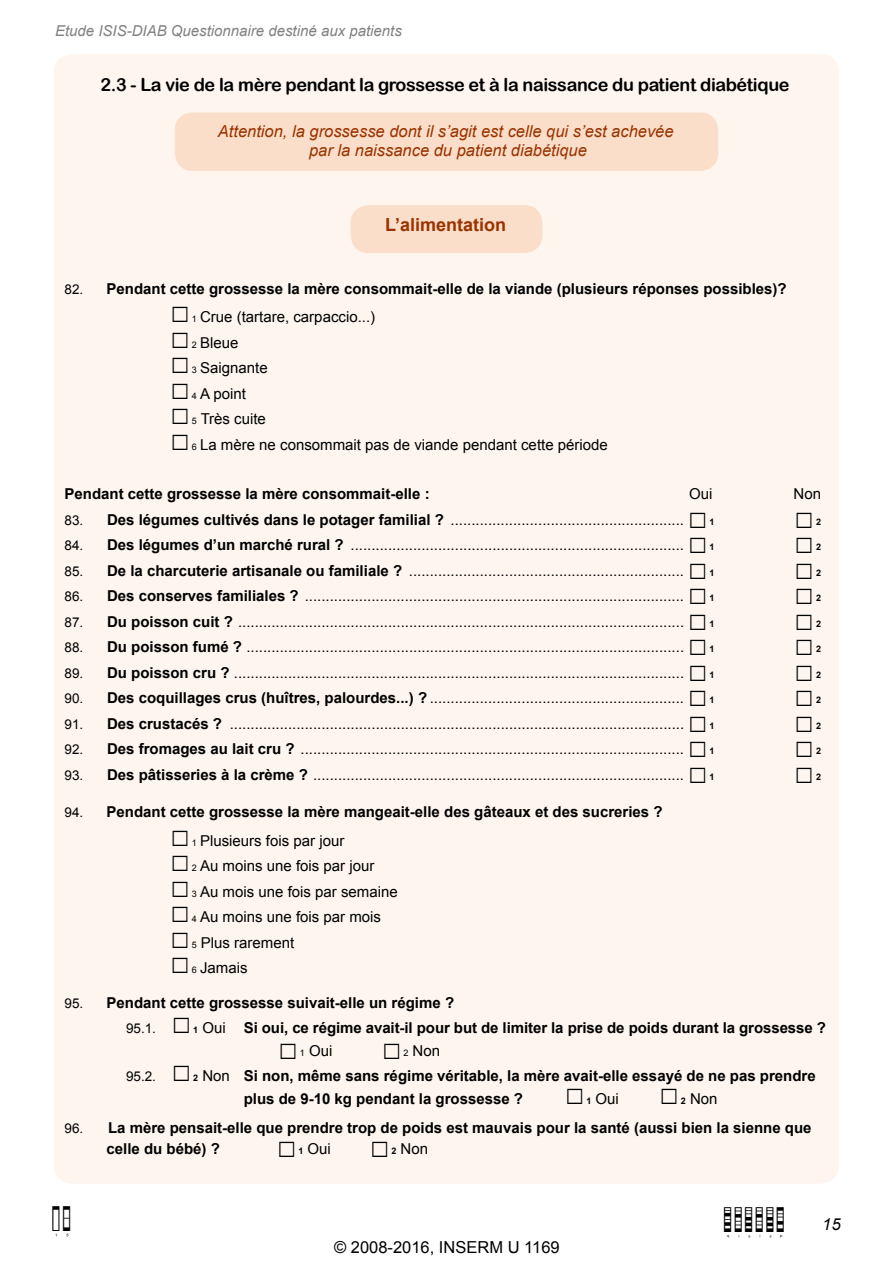
<style>
.page{position:relative;width:893px;height:1263px;background:#fff}
.page>*{position:absolute;margin:0;border:0;box-sizing:border-box;transform-origin:0 0}
.t1{font:27px "B18 Codes Barres NE";color:#000}
.t2{font:18px "Arial Rounded MT Bold";letter-spacing:-.02em;color:#000}
.t3{font:700 18px "Arial";color:#930}
.t4{font:italic 16.5px/19.8px "Arial";color:#930;text-align:center}
.t5{font:16.5px "Arial";color:#000}
.t6{font:italic 16.5px "Arial";color:#000}
.t7{font:15px "Arial";color:#000}
.t8{font:700 15px/23.1px "Arial";color:#000}
.t9{font:italic 15px "Arial";color:#000}
.t10{font:13.5px "Arial";color:#000}
.t11{font:700 9px "Arial";color:#000}
.s1{font-weight:400;font-size:13.5px}
.s2{font-size:9px}
.s3{font-size:13.5px}
.s4{font-weight:700}
.s5{font-weight:400}
.s6{font-weight:700;font-size:9px}
</style>
<div class="page">
<div style="left:54px;top:54px;width:785px;height:1130px;background:#fdf5ee;border-radius:18px"></div>
<div style="left:175px;top:112px;width:543px;height:59px;background:#fbdec9;border-radius:18px"></div>
<div style="left:351px;top:205px;width:191px;height:48px;background:#fbdec9;border-radius:18px"></div>
<p class="t9" style="left:55px;top:21px;width:348px">Etude ISIS-DIAB Questionnaire destiné aux patients</p>
<p class="t2" style="left:100px;top:74px;width:690px">2.3 - La vie de la mère pendant la grossesse et à la naissance du patient diabétique</p>
<p class="t4" style="left:218px;top:121px;width:457px">Attention, la grossesse dont il s’agit est celle qui s’est achevée par la naissance du patient diabétique</p>
<p class="t3" style="left:385px;top:213px;width:123px">L’alimentation</p>
<p class="t8" style="left:64px;top:277px;width:724px"><span class="s1">82.</span> Pendant cette grossesse la mère consommait-elle de la viande (plusieurs réponses possibles)?</p>
<p class="t7" style="left:192px;top:307px;width:185px"><span class="s2">1</span> Crue (tartare, carpaccio...)</p>
<p class="t7" style="left:192px;top:333px;width:48px"><span class="s2">2</span> Bleue</p>
<p class="t7" style="left:192px;top:358px;width:77px"><span class="s2">3</span> Saignante</p>
<p class="t7" style="left:192px;top:384px;width:56px"><span class="s2">4</span> A point</p>
<p class="t7" style="left:192px;top:409px;width:76px"><span class="s2">5</span> Très cuite</p>
<p class="t7" style="left:192px;top:435px;width:418px"><span class="s2">6</span> La mère ne consommait pas de viande pendant cette période</p>
<p class="t8" style="left:65px;top:483px;width:367px">Pendant cette grossesse la mère consommait-elle :</p>
<p class="t7" style="left:689px;top:484px;width:25px">Oui</p>
<p class="t7" style="left:793px;top:484px;width:29px">Non</p>
<p class="t7" style="left:64px;top:510px;width:647px"><span class="s3">83.</span> <span class="s4">Des légumes cultivés dans le potager familial ?</span> ........................................................ ☐</p>
<p class="t11" style="left:710px;top:516px;width:7px">1</p>
<p class="t11" style="left:816px;top:516px;width:7px">2</p>
<p class="t7" style="left:64px;top:535px;width:647px"><span class="s3">84.</span> <span class="s4">Des légumes d’un marché rural ?</span> ................................................................................ ☐</p>
<p class="t11" style="left:710px;top:541px;width:7px">1</p>
<p class="t11" style="left:816px;top:541px;width:7px">2</p>
<p class="t7" style="left:64px;top:561px;width:647px"><span class="s3">85.</span> <span class="s4">De la charcuterie artisanale ou familiale ?</span> .................................................................. ☐</p>
<p class="t11" style="left:710px;top:567px;width:7px">1</p>
<p class="t11" style="left:816px;top:567px;width:7px">2</p>
<p class="t7" style="left:64px;top:586px;width:647px"><span class="s3">86.</span> <span class="s4">Des conserves familiales ?</span> ........................................................................................... ☐</p>
<p class="t11" style="left:710px;top:592px;width:7px">1</p>
<p class="t11" style="left:816px;top:592px;width:7px">2</p>
<p class="t7" style="left:64px;top:612px;width:647px"><span class="s3">87.</span> <span class="s4">Du poisson cuit ?</span> ........................................................................................................... ☐</p>
<p class="t11" style="left:710px;top:618px;width:7px">1</p>
<p class="t11" style="left:816px;top:618px;width:7px">2</p>
<p class="t7" style="left:64px;top:637px;width:647px"><span class="s3">88.</span> <span class="s4">Du poisson fumé ?</span> ......................................................................................................... ☐</p>
<p class="t11" style="left:710px;top:643px;width:7px">1</p>
<p class="t11" style="left:816px;top:643px;width:7px">2</p>
<p class="t7" style="left:64px;top:663px;width:647px"><span class="s3">89.</span> <span class="s4">Du poisson cru ?</span> ............................................................................................................ ☐</p>
<p class="t11" style="left:710px;top:669px;width:7px">1</p>
<p class="t11" style="left:816px;top:669px;width:7px">2</p>
<p class="t7" style="left:64px;top:688px;width:647px"><span class="s3">90.</span> <span class="s4">Des coquillages crus (huîtres, palourdes...) ?</span> ............................................................. ☐</p>
<p class="t11" style="left:710px;top:694px;width:7px">1</p>
<p class="t11" style="left:816px;top:694px;width:7px">2</p>
<p class="t7" style="left:64px;top:714px;width:647px"><span class="s3">91.</span> <span class="s4">Des crustacés ?</span> ............................................................................................................. ☐</p>
<p class="t11" style="left:710px;top:720px;width:7px">1</p>
<p class="t11" style="left:816px;top:720px;width:7px">2</p>
<p class="t7" style="left:64px;top:739px;width:647px"><span class="s3">92.</span> <span class="s4">Des fromages au lait cru ?</span> ............................................................................................ ☐</p>
<p class="t11" style="left:710px;top:745px;width:7px">1</p>
<p class="t11" style="left:816px;top:745px;width:7px">2</p>
<p class="t7" style="left:64px;top:765px;width:647px"><span class="s3">93.</span> <span class="s4">Des pâtisseries à la crème ?</span> ......................................................................................... ☐</p>
<p class="t11" style="left:710px;top:771px;width:7px">1</p>
<p class="t11" style="left:816px;top:771px;width:7px">2</p>
<p class="t8" style="left:64px;top:801px;width:600px"><span class="s1">94.</span> Pendant cette grossesse la mère mangeait-elle des gâteaux et des sucreries ?</p>
<p class="t7" style="left:192px;top:831px;width:154px"><span class="s2">1</span> Plusieurs fois par jour</p>
<p class="t7" style="left:192px;top:856px;width:184px"><span class="s2">2</span> Au moins une fois par jour</p>
<p class="t7" style="left:192px;top:882px;width:207px"><span class="s2">3</span> Au mois une fois par semaine</p>
<p class="t7" style="left:192px;top:907px;width:191px"><span class="s2">4</span> Au moins une fois par mois</p>
<p class="t7" style="left:192px;top:933px;width:104px"><span class="s2">5</span> Plus rarement</p>
<p class="t7" style="left:192px;top:958px;width:57px"><span class="s2">6</span> Jamais</p>
<p class="t8" style="left:64px;top:991px;width:391px"><span class="s1">95.</span> Pendant cette grossesse suivait-elle un régime ?</p>
<p class="t10" style="left:126px;top:1020px;width:69px">95.1. ☐</p>
<p class="t8" style="left:193px;top:1017px;width:634px"><span class="s2">1</span> <span class="s5">Oui</span> Si oui, ce régime avait-il pour but de limiter la prise de poids durant la grossesse ?</p>
<p class="t7" style="left:300px;top:1041px;width:34px"><span class="s2">1</span> Oui</p>
<p class="t7" style="left:403px;top:1041px;width:38px"><span class="s2">2</span> Non</p>
<p class="t10" style="left:126px;top:1068px;width:69px">95.2. ☐</p>
<p class="t8" style="left:244px;top:1065px;width:573px;text-indent:-50px"><span class="s2">2</span> <span class="s5">Non</span> Si non, même sans régime véritable, la mère avait-elle essayé de ne pas prendre plus de 9-10 kg pendant la grossesse ?</p>
<p class="t7" style="left:586px;top:1089px;width:34px"><span class="s6">1</span> Oui</p>
<p class="t7" style="left:681px;top:1089px;width:38px"><span class="s6">2</span> Non</p>
<p class="t8" style="left:106px;top:1118px;width:707px;line-height:21px;text-indent:-42px"><span class="s1">96.</span> La mère pensait-elle que prendre trop de poids est mauvais pour la santé (aussi bien la sienne que celle du bébé) ?</p>
<p class="t7" style="left:298px;top:1139px;width:34px"><span class="s6">1</span> Oui</p>
<p class="t7" style="left:391px;top:1139px;width:38px"><span class="s6">2</span> Non</p>
<h1 class="t1" style="left:52px;top:1203px;width:23px">15</h1>
<h1 class="t1" style="left:724px;top:1204px;width:65px">qisisp</h1>
<p class="t6" style="left:822px;top:1213px;width:20px">15</p>
<p class="t5" style="left:334px;top:1236px;width:227px">© 2008-2016, INSERM U 1169</p>
</div>
